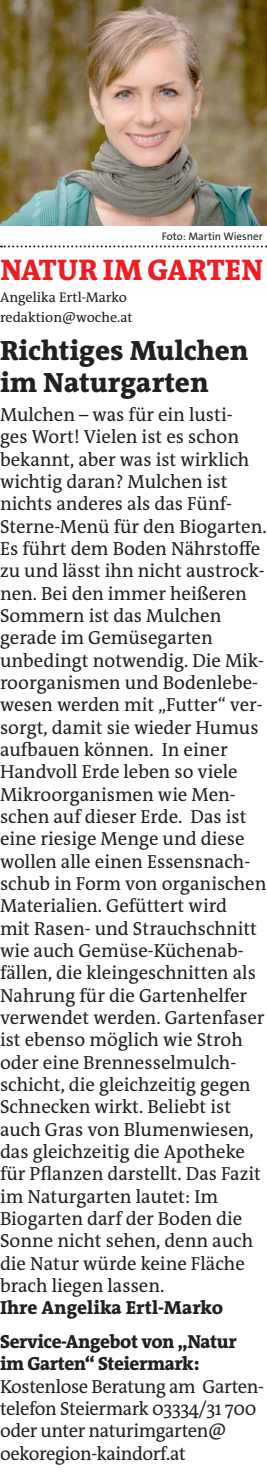
<style>
.page{position:relative;width:267px;height:1475px;background:#fff}
.page>*{position:absolute;margin:0;border:0;box-sizing:border-box;transform-origin:0 0}
.t1{font:800 30px "The RM Antiqua";letter-spacing:.005em;color:#ee1d23}
.t2{font:800 28px/32px "The RM Antiqua";color:#231f20}
.t3{font:19px/22.4px "The RM Antiqua";color:#231f20}
.t4{font:19px/22.4px "The RM Antiqua";letter-spacing:-.02em;color:#231f20}
.t5{font:800 19px/33.6px "The RM Antiqua";letter-spacing:-.02em;color:#231f20}
.t6{font:14px/20px "The RM Antiqua";color:#231f20}
.t7{font:11px "The Sans Os F";color:#231f20}
</style>
<div class="page">
<svg style="left:1px;top:245px;width:265px;height:2px"></svg>
<img style="left:0;top:0;width:266px;height:225px">
<p class="t7" style="left:161px;top:229px;width:102px">Foto: Martin Wiesner</p>
<h1 class="t1" style="left:1px;top:250px;width:244px">Natur im Garten</h1>
<p class="t6" style="left:0;top:287px;width:134px">Angelika Ertl-Marko redaktion@woche.at</p>
<h2 class="t2" style="left:0;top:335px;width:249px">Richtiges Mulchen im Naturgarten</h2>
<p class="t3" style="left:0;top:403px;width:268px">Mulchen – was für ein lusti-<br>ges Wort! Vielen ist es schon bekannt, aber was ist wirklich wichtig daran? Mulchen ist nichts anderes als das Fünf-<br>Sterne-Menü für den Biogarten.<br>Es führt dem Boden Nährstoffe zu und lässt ihn nicht austrock&shy;nen. Bei den immer heißeren<br>Sommern ist das Mulchen gerade im Gemüsegarten unbedingt notwendig. Die Mik&shy;roorganismen und Bodenlebe&shy;wesen werden mit „Futter“ ver&shy;sorgt, damit sie wieder Humus aufbauen können. In einer<br>Handvoll Erde leben so viele<br>Mikroorganismen wie Men&shy;schen auf dieser Erde. Das ist eine riesige Menge und diese wollen alle einen Essensnach&shy;schub in Form von organischen<br>Materialien. Gefüttert wird<br>mit Rasen- und Strauchschnitt wie auch Gemüse-Küchenab&shy;fällen, die kleingeschnitten als<br>Nahrung für die Gartenhelfer verwendet werden. Gartenfaser ist ebenso möglich wie Stroh oder eine Brennesselmulch&shy;schicht, die gleichzeitig gegen<br>Schnecken wirkt. Beliebt ist auch Gras von Blumenwiesen, das gleichzeitig die Apotheke für Pflanzen darstellt. Das Fazit im Naturgarten lautet: Im<br>Biogarten darf der Boden die<br>Sonne nicht sehen, denn auch die Natur würde keine Fläche brach liegen lassen.</p>
<p class="t5" style="left:0;top:1290px;width:238px">Ihre Angelika Ertl-Marko<br>Service-Angebot von „Natur</p>
<p class="t5" style="left:0;top:1346px;width:201px">im Garten“ Steiermark:</p>
<p class="t4" style="left:0;top:1374px;width:265px">Kostenlose Beratung am Garten&shy;telefon Steiermark 03334/31 700 oder unter naturimgarten@ oekoregion-kaindorf.at</p>
</div>
